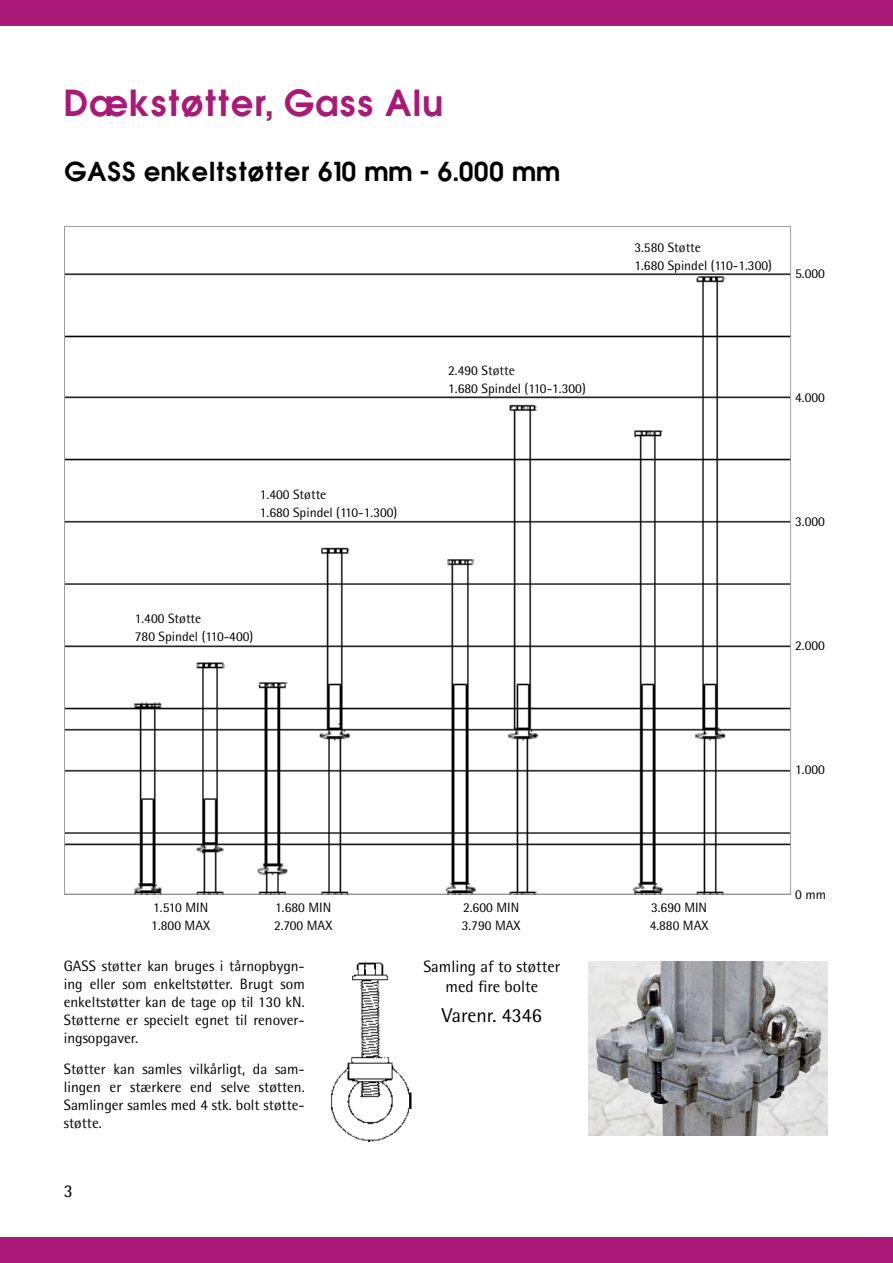
<style>
.page{position:relative;width:893px;height:1263px;background:#fff}
.page>*{position:absolute;margin:0;border:0;box-sizing:border-box;transform-origin:0 0}
.t1{font:33px "Avant Garde Demi";color:#ab1977}
.t2{font:24px "Avant Garde Demi";color:#000}
.t3{font:19.95px "Agfa Rotis Semisans";color:#000}
.t4{font:18px "Agfa Rotis Semisans";color:#000}
.t5{font:16.5px/19.8px "Agfa Rotis Semisans";color:#000;text-align:center}
.t6{font:15px/18px "Agfa Rotis Semisans";color:#000;text-align:justify}
.t7{font:13.5px/18px "Agfa Rotis Semisans";color:#000}
</style>
<div class="page">
<div style="left:0;top:0;width:893px;height:26px;background:#ab1977"></div>
<div style="left:0;top:1237px;width:893px;height:26px;background:#ab1977"></div>
<img style="left:330px;top:962px;width:82px;height:180px">
<img style="left:66px;top:273px;width:723px;height:619px">
<img style="left:588px;top:961px;width:239px;height:174px">
<h1 class="t1" style="left:64px;top:80px;width:381px">Dækstøtter, Gass Alu</h1>
<h2 class="t2" style="left:64px;top:155px;width:498px">GASS enkeltstøtter 610 mm - 6.000 mm</h2>
<p class="t7" style="left:260px;top:486px;width:139px">1.400 Støtte<br>1.680 Spindel (110-1.300)</p>
<p class="t7" style="left:135px;top:609px;width:120px">1.400 Støtte<br>780 Spindel (110-400)</p>
<p class="t7" style="left:448px;top:362px;width:139px">2.490 Støtte<br>1.680 Spindel (110-1.300)</p>
<p class="t7" style="left:634px;top:239px;width:139px">3.580 Støtte<br>1.680 Spindel (110-1.300)</p>
<p class="t7" style="left:795px;top:264px;width:31px">5.000</p>
<p class="t7" style="left:795px;top:388px;width:31px">4.000</p>
<p class="t7" style="left:795px;top:512px;width:31px">3.000</p>
<p class="t7" style="left:795px;top:636px;width:31px">2.000</p>
<p class="t7" style="left:795px;top:760px;width:31px">1.000</p>
<p class="t7" style="left:151px;top:899px;width:60px">1.510 MIN<br>1.800 MAX</p>
<p class="t7" style="left:274px;top:899px;width:60px">1.680 MIN<br>2.700 MAX</p>
<p class="t7" style="left:462px;top:899px;width:60px">2.600 MIN<br>3.790 MAX</p>
<p class="t7" style="left:650px;top:899px;width:60px">3.690 MIN<br>4.880 MAX</p>
<p class="t6" style="left:64px;top:957px;width:242px">GASS støtter kan bruges i tårnopbygn&shy;ing eller som enkeltstøtter. Brugt som enkeltstøtter kan de tage op til 130 kN.<br>Støtterne er specielt egnet til renover&shy;ingsopgaver.</p>
<p class="t6" style="left:64px;top:1060px;width:242px">Støtter kan samles vilkårligt, da sam&shy;lingen er stærkere end selve støtten.<br>Samlinger samles med 4 stk. bolt støtte&shy;støtte.</p>
<p class="t4" style="left:64px;top:1180px;width:11px">3</p>
<p class="t5" style="left:423px;top:957px;width:138px">Samling af to støtter med fire bolte</p>
<h3 class="t3" style="left:442px;top:1004px;width:101px">Varenr. 4346</h3>
<p class="t7" style="left:795px;top:885px;width:32px">0 mm</p>
</div>
